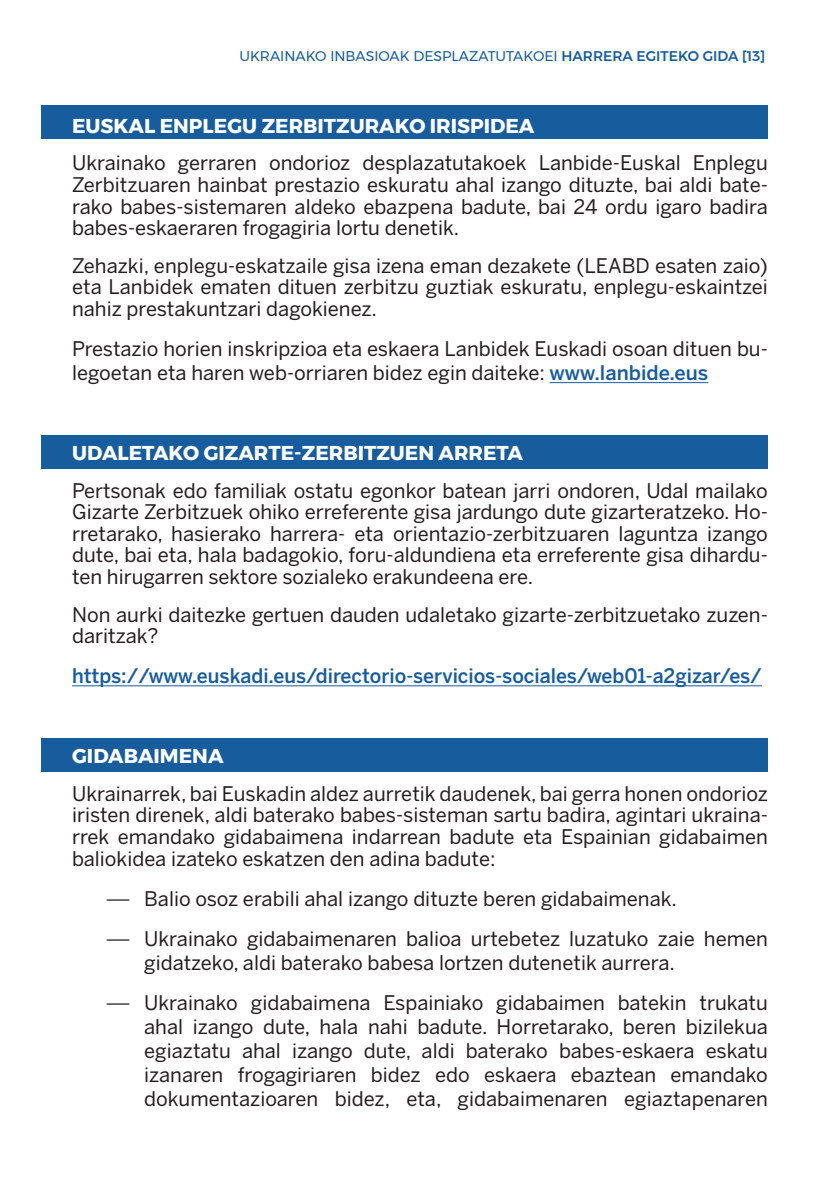
<style>
.page{position:relative;width:840px;height:1191px;background:#fff}
.page>*{position:absolute;margin:0;border:0;box-sizing:border-box;transform-origin:0 0}
.t1{font:20px/21.6px "Benton Sans";color:#231f20;text-align:justify}
.t2{font:700 20px "Montserrat";color:#fff}
.WEB{font:500 20px "Benton Sans";color:#175d9e}
.t3{font:14px "Montserrat";color:#175d9e}
.s1{font-weight:500}
.s2{font-weight:500;color:#175d9e}
</style>
<div class="page">
<div style="left:42px;top:106px;width:725px;height:33px;background:#175d9e"></div>
<div style="left:42px;top:436px;width:725px;height:33px;background:#175d9e"></div>
<div style="left:42px;top:738px;width:725px;height:34px;background:#175d9e"></div>
<hr style="left:549px;top:382px;width:159px;height:1px;background:#175d9e">
<hr style="left:72px;top:685px;width:689px;height:1px;background:#175d9e">
<p class="t3" style="left:239px;top:45px;width:527px">UKRAINAKO INBASIOAK DESPLAZATUTAKOEI <span class="s1">HARRERA EGITEKO GIDA [13]</span></p>
<p class="t2" style="left:72px;top:110px;width:463px">EUSKAL ENPLEGU ZERBITZURAKO IRISPIDEA</p>
<p class="t1" style="left:72px;top:152px;width:697px">Ukrainako gerraren ondorioz desplazatutakoek Lanbide-Euskal Enplegu Zerbitzuaren hainbat prestazio eskuratu ahal izango dituzte, bai aldi bate&shy;rako babes-sistemaren aldeko ebazpena badute, bai 24 ordu igaro badira babes-eskaeraren frogagiria lortu denetik.</p>
<p class="t1" style="left:72px;top:254px;width:697px">Zehazki, enplegu-eskatzaile gisa izena eman dezakete (LEABD esaten zaio) eta Lanbidek ematen dituen zerbitzu guztiak eskuratu, enplegu-eskaintzei nahiz prestakuntzari dagokienez.</p>
<p class="t1" style="left:72px;top:336px;width:697px;line-height:24px">Prestazio horien inskripzioa eta eskaera Lanbidek Euskadi osoan dituen bu&shy;legoetan eta haren web-orriaren bidez egin daiteke: <span class="s2">www.lanbide.eus</span></p>
<p class="t2" style="left:72px;top:437px;width:452px">UDALETAKO GIZARTE-ZERBITZUEN ARRETA</p>
<p class="t1" style="left:72px;top:479px;width:697px">Pertsonak edo familiak ostatu egonkor batean jarri ondoren, Udal mailako Gizarte Zerbitzuek ohiko erreferente gisa jardungo dute gizarteratzeko. Ho&shy;rretarako, hasierako harrera- eta orientazio-zerbitzuaren laguntza izango dute, bai eta, hala badagokio, foru-aldundiena eta erreferente gisa dihardu&shy;ten hirugarren sektore sozialeko erakundeena ere.</p>
<p class="t1" style="left:72px;top:603px;width:697px">Non aurki daitezke gertuen dauden udaletako gizarte-zerbitzuetako zuzen&shy;daritzak?</p>
<p class="WEB" style="left:72px;top:664px;width:691px">https://www.euskadi.eus/directorio-servicios-sociales/web01-a2gizar/es/</p>
<p class="t2" style="left:72px;top:740px;width:153px">GIDABAIMENA</p>
<p class="t1" style="left:72px;top:782px;width:697px">Ukrainarrek, bai Euskadin aldez aurretik daudenek, bai gerra honen ondorioz iristen direnek, aldi baterako babes-sisteman sartu badira, agintari ukraina&shy;rrek emandako gidabaimena indarrean badute eta Espainian gidabaimen baliokidea izateko eskatzen den adina badute:</p>
<p class="t1" style="left:108px;top:887px;width:570px">⎯ Balio osoz erabili ahal izango dituzte beren gidabaimenak.</p>
<p class="t1" style="left:144px;top:926px;width:625px;line-height:24px;text-indent:-36px">⎯ Ukrainako gidabaimenaren balioa urtebetez luzatuko zaie hemen gidatzeko, aldi baterako babesa lortzen dutenetik aurrera.</p>
<p class="t1" style="left:144px;top:990px;width:625px;line-height:24px;text-indent:-36px">⎯ Ukrainako gidabaimena Espainiako gidabaimen batekin trukatu ahal izango dute, hala nahi badute. Horretarako, beren bizilekua egiaztatu ahal izango dute, aldi baterako babes-eskaera eskatu izanaren frogagiriaren bidez edo eskaera ebaztean emandako dokumentazioaren bidez, eta, gidabaimenaren egiaztapenaren</p>
</div>
